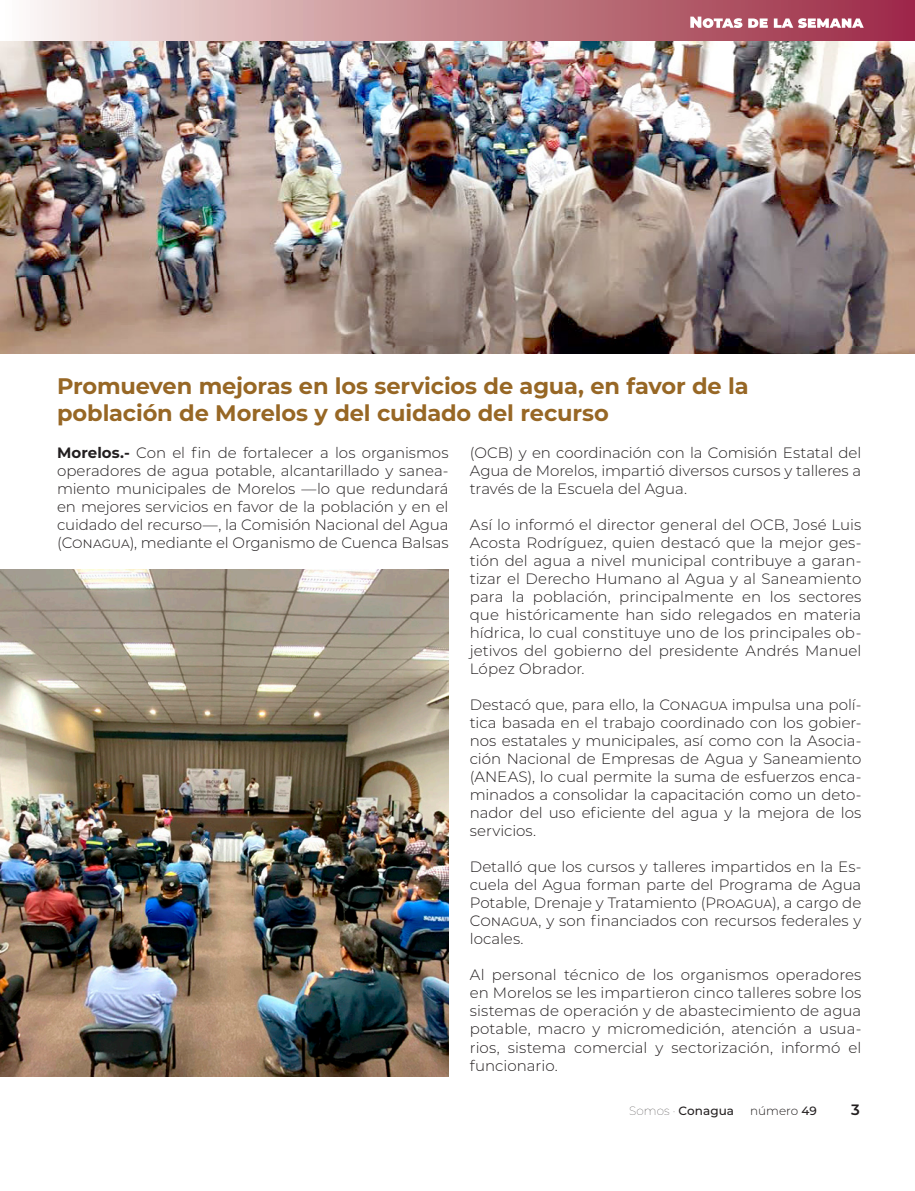
<style>
.page{position:relative;width:915px;height:1191px;background:#fff}
.page>*{position:absolute;margin:0;border:0;box-sizing:border-box;transform-origin:0 0}
.Subtítulo_A{font:700 22.5px/27px "Montserrat";letter-spacing:-.005em;color:#976725}
._1er_Parrafo{font:300 15px/18px "Montserrat";letter-spacing:-.005em;color:#231f20;text-align:justify}
.t1{font:600 15px "Montserrat";color:#231f20}
.t2{font:500 12px "Montserrat";letter-spacing:.005em;color:#231f20}
.t3{font:300 12px "Montserrat";letter-spacing:-.005em;color:#231f20}
.s1{font-weight:700}
.s2{font-weight:100}
.s3{font-weight:500}
</style>
<div class="page">
<img style="left:1px;top:41px;width:913px;height:313px">
<img style="left:0;top:570px;width:448px;height:506px">
<svg style="left:34px;top:0;width:880px;height:41px;background:#c88b94"></svg>
<svg style="left:690px;top:17px;width:52px;height:11px"></svg>
<svg style="left:748px;top:18px;width:19px;height:10px"></svg>
<svg style="left:773px;top:18px;width:90px;height:10px"></svg>
<p class="Subtítulo_A" style="left:57px;top:371px;width:692px">Promueven mejoras en los servicios de agua, en favor de la población de Morelos y del cuidado del recurso</p>
<p class="_1er_Parrafo" style="left:57px;top:443px;width:393px"><span class="s1">Morelos.-</span> Con el fin de fortalecer a los organismos operadores de agua potable, alcantarillado y sanea&shy;miento municipales de Morelos —lo que redundará en mejores servicios en favor de la población y en el cuidado del recurso—, la Comisión Nacional del Agua (Conagua), mediante el Organismo de Cuenca Balsas</p>
<p class="_1er_Parrafo" style="left:469px;top:443px;width:393px">(OCB) y en coordinación con la Comisión Estatal del Agua de Morelos, impartió diversos cursos y talleres a través de la Escuela del Agua.</p>
<p class="_1er_Parrafo" style="left:469px;top:515px;width:393px">Así lo informó el director general del OCB, José Luis Acosta Rodríguez, quien destacó que la mejor ges&shy;tión del agua a nivel municipal contribuye a garan&shy;tizar el Derecho Humano al Agua y al Saneamiento para la población, principalmente en los sectores que históricamente han sido relegados en materia hídrica, lo cual constituye uno de los principales ob&shy;jetivos del gobierno del presidente Andrés Manuel López Obrador.</p>
<p class="_1er_Parrafo" style="left:469px;top:695px;width:393px">Destacó que, para ello, la Conagua impulsa una polí&shy;tica basada en el trabajo coordinado con los gobier&shy;nos estatales y municipales, así como con la Asocia&shy;ción Nacional de Empresas de Agua y Saneamiento (ANEAS), lo cual permite la suma de esfuerzos enca&shy;minados a consolidar la capacitación como un deto&shy;nador del uso eficiente del agua y la mejora de los servicios.</p>
<p class="_1er_Parrafo" style="left:469px;top:857px;width:393px">Detalló que los cursos y talleres impartidos en la Es&shy;cuela del Agua forman parte del Programa de Agua Potable, Drenaje y Tratamiento (Proagua), a cargo de Conagua, y son financiados con recursos federales y locales.</p>
<p class="_1er_Parrafo" style="left:469px;top:965px;width:393px">Al personal técnico de los organismos operadores en Morelos se les impartieron cinco talleres sobre los sistemas de operación y de abastecimiento de agua potable, macro y micromedición, atención a usua&shy;rios, sistema comercial y sectorización, informó el funcionario.</p>
<p class="t2" style="left:628px;top:1102px;width:106px"><span class="s2">Somos ·</span> Conagua</p>
<p class="t3" style="left:750px;top:1102px;width:68px">número <span class="s3">49</span></p>
<p class="t1" style="left:850px;top:1098px;width:10px">3</p>
</div>
